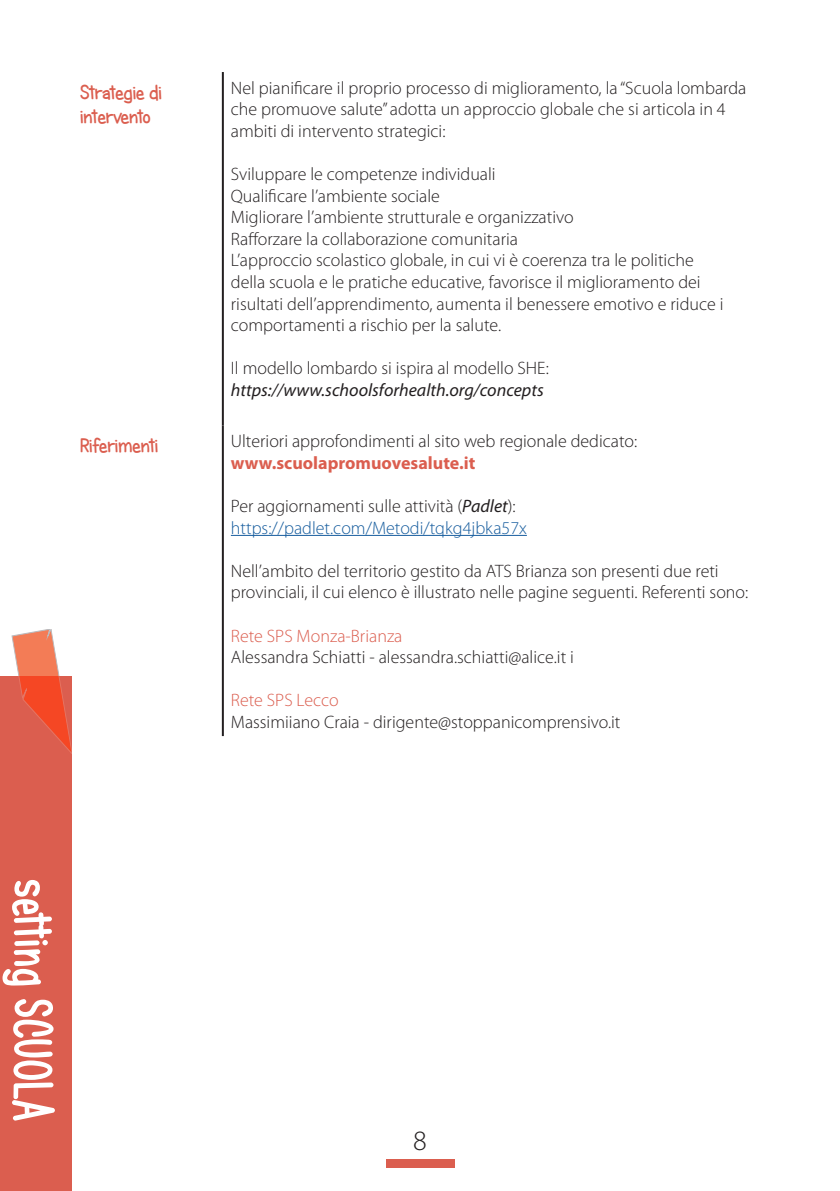
<style>
.page{position:relative;width:840px;height:1191px;background:#fff}
.page>*{position:absolute;margin:0;border:0;box-sizing:border-box;transform-origin:0 0}
.t1{font:700 54px "Candy Round BTN Cond";color:#fff}
.t2{font:300 28px "Myriad Pro";color:#231f20}
.t3{font:20px/24px "Candy Round BTN Bold";color:#db5e4f}
.t4{font:300 18px/21.6px "Myriad Pro";color:#231f20}
.t5{font:italic 18px "Myriad Pro";color:#231f20}
.t6{font:300 18px "Myriad Pro";color:#175d9e}
.t7{font:300 18px "Myriad Pro";color:#db5e4f}
.t8{font:700 18px "Myriad Pro";color:#db5e4f}
.s1{font-weight:400;font-style:italic}
</style>
<div class="page">
<div style="left:0;top:677px;width:72px;height:514px;background:#db5e4f"></div>
<div style="left:386px;top:1159px;width:68px;height:8px;background:#db5e4f"></div>
<svg style="left:12px;top:629px;width:60px;height:124px"></svg>
<hr style="left:222px;top:72px;width:2px;height:354px;background:#231f20">
<hr style="left:222px;top:426px;width:2px;height:310px;background:#231f20">
<hr style="left:231px;top:535px;width:295px;height:1px;background:#175d9e">
<p class="t3" style="left:80px;top:80px;width:83px">Strategie di intervento</p>
<p class="t4" style="left:231px;top:77px;width:516px">Nel pianificare il proprio processo di miglioramento, la “Scuola lombarda che promuove salute” adotta un approccio globale che si articola in 4 ambiti di intervento strategici:</p>
<p class="t4" style="left:231px;top:163px;width:266px">Sviluppare le competenze individuali</p>
<p class="t4" style="left:231px;top:185px;width:210px">Qualificare l’ambiente sociale</p>
<p class="t4" style="left:231px;top:207px;width:344px">Migliorare l’ambiente strutturale e organizzativo</p>
<p class="t4" style="left:231px;top:228px;width:288px">Rafforzare la collaborazione comunitaria</p>
<p class="t4" style="left:231px;top:250px;width:494px">L’approccio scolastico globale, in cui vi è coerenza tra le politiche della scuola e le pratiche educative, favorisce il miglioramento dei risultati dell’apprendimento, aumenta il benessere emotivo e riduce i comportamenti a rischio per la salute.</p>
<p class="t4" style="left:231px;top:358px;width:319px">Il modello lombardo si ispira al modello SHE:</p>
<p class="t5" style="left:231px;top:380px;width:314px">https://www.schoolsforhealth.org/concepts</p>
<p class="t3" style="left:80px;top:433px;width:80px">Riferimenti</p>
<p class="t4" style="left:231px;top:431px;width:407px">Ulteriori approfondimenti al sito web regionale dedicato:</p>
<p class="t8" style="left:231px;top:452px;width:246px">www.scuolapromuovesalute.it</p>
<p class="t4" style="left:231px;top:495px;width:286px">Per aggiornamenti sulle attività (<span class="s1">Padlet</span>):</p>
<p class="t6" style="left:231px;top:518px;width:297px">https://padlet.com/Metodi/tqkg4jbka57x</p>
<p class="t4" style="left:231px;top:560px;width:518px">Nell’ambito del territorio gestito da ATS Brianza son presenti due reti provinciali, il cui elenco è illustrato nelle pagine seguenti. Referenti sono:</p>
<p class="t7" style="left:231px;top:626px;width:173px">Rete SPS Monza-Brianza</p>
<p class="t4" style="left:231px;top:647px;width:344px">Alessandra Schiatti - alessandra.schiatti@alice.it i</p>
<p class="t7" style="left:231px;top:690px;width:109px">Rete SPS Lecco</p>
<p class="t4" style="left:231px;top:711px;width:391px">Massimiiano Craia - dirigente@stoppanicomprensivo.it</p>
<h1 class="t1" style="left:65px;top:879px;width:244px;rotate:90deg">setting SCUOLA</h1>
<h2 class="t2" style="left:413px;top:1125px;width:15px">8</h2>
</div>
